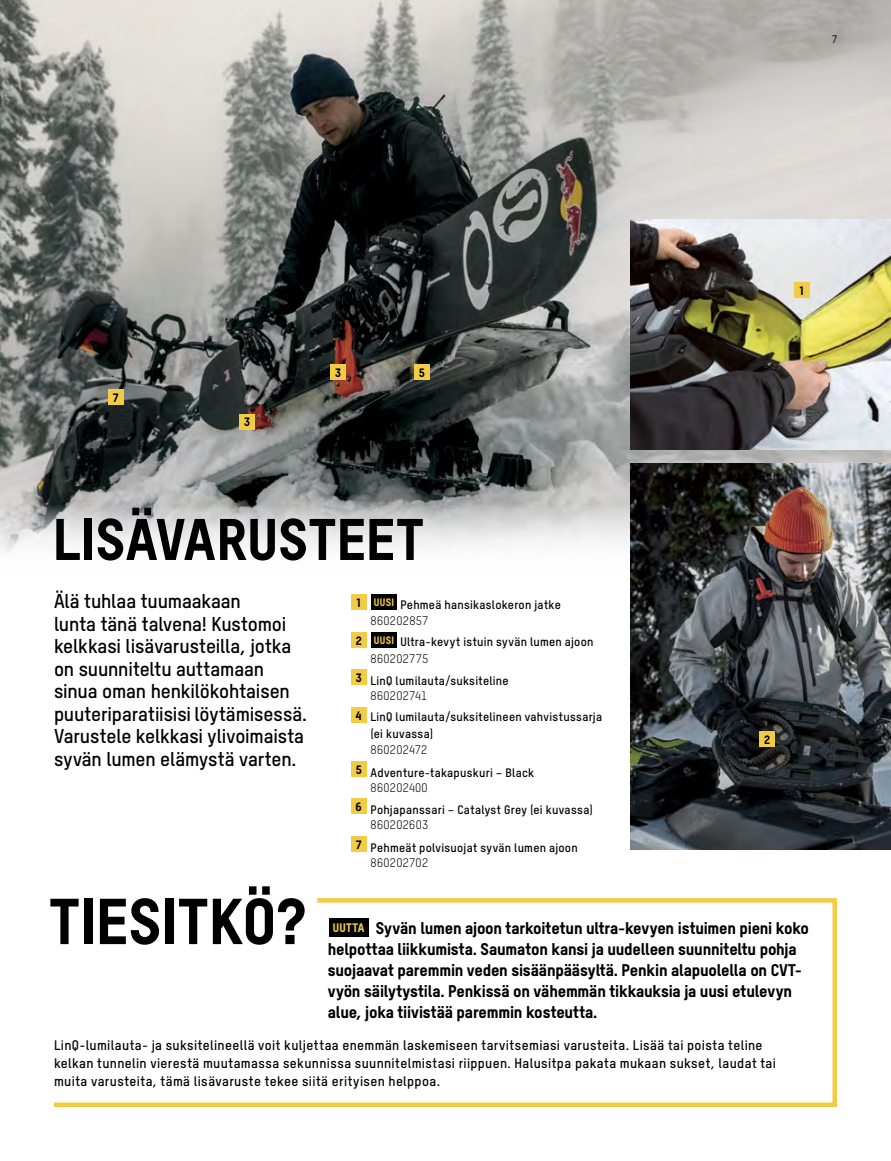
<style>
.page{position:relative;width:891px;height:1161px;background:#fff}
.page>*{position:absolute;margin:0;border:0;box-sizing:border-box;transform-origin:0 0}
.t1{font:63px "T Star Pro Heavy";letter-spacing:.015em;color:#000}
.t2{font:57px "T Star Pro Heavy";letter-spacing:.01em;color:#000}
.t3{font:19.5px/22.5px "T Star Pro Bold";letter-spacing:-.005em;color:#000}
.t4{font:16.5px/21px "T Star Pro Heavy";letter-spacing:-.015em;color:#000}
.t5{font:13.5px/18px "T Star Pro Bold";letter-spacing:.03em;color:#000}
.t6{font:12px/16.5px "T Star Pro Bold";letter-spacing:.02em;color:#000}
.t7{font:12px "T Star Pro Regular";letter-spacing:.03em;color:#000}
.t8{font:11.85px "T Star Pro Heavy";color:#000}
.t9{font:10.5px "T Star Pro Medium";color:#000}
.s1{font-family:"T Star Pro Heavy";font-size:11.85px}
.s2{font-size:12px;color:#f3cc46}
</style>
<div class="page">
<img style="left:0;top:0;width:630px;height:504px">
<img style="left:630px;top:0;width:261px;height:464px">
<svg style="left:0;top:504px;width:630px;height:50px"></svg>
<img style="left:630px;top:464px;width:261px;height:385px">
<img style="left:630px;top:219px;width:261px;height:231px">
<div style="left:760px;top:732px;width:15px;height:15px;background:#f3cc46"></div>
<div style="left:794px;top:283px;width:16px;height:15px;background:#f3cc46"></div>
<div style="left:240px;top:414px;width:15px;height:15px;background:#f3cc46"></div>
<div style="left:331px;top:364px;width:15px;height:16px;background:#f3cc46"></div>
<div style="left:414px;top:364px;width:15px;height:16px;background:#f3cc46"></div>
<div style="left:108px;top:389px;width:15px;height:15px;background:#f3cc46"></div>
<svg style="left:54px;top:898px;width:783px;height:209px"></svg>
<div style="left:329px;top:918px;width:39px;height:18px;background:#000"></div>
<div style="left:351px;top:595px;width:15px;height:15px;background:#f3cc46"></div>
<div style="left:372px;top:595px;width:25px;height:15px;background:#000"></div>
<div style="left:351px;top:632px;width:15px;height:16px;background:#f3cc46"></div>
<div style="left:372px;top:632px;width:25px;height:16px;background:#000"></div>
<div style="left:351px;top:670px;width:15px;height:15px;background:#f3cc46"></div>
<div style="left:351px;top:707px;width:15px;height:16px;background:#f3cc46"></div>
<div style="left:351px;top:761px;width:15px;height:16px;background:#f3cc46"></div>
<div style="left:351px;top:799px;width:15px;height:15px;background:#f3cc46"></div>
<div style="left:351px;top:836px;width:15px;height:16px;background:#f3cc46"></div>
<p class="t9" style="left:832px;top:32px;width:6px">7</p>
<p class="t8" style="left:113px;top:388px;width:7px">7</p>
<p class="t8" style="left:244px;top:413px;width:8px">3</p>
<p class="t8" style="left:335px;top:363px;width:8px">3</p>
<p class="t8" style="left:419px;top:363px;width:8px">5</p>
<h2 class="t2" style="left:53px;top:495px;width:372px">LISÄVARUSTEET</h2>
<p class="t3" style="left:54px;top:588px;width:255px">Älä tuhlaa tuumaakaan<br>lunta tänä talvena! Kustomoi kelkkasi lisävarusteilla, jotka on suunniteltu auttamaan sinua oman henkilökohtaisen puuteriparatiisisi löytämisessä.<br>Varustele kelkkasi ylivoimaista syvän lumen elämystä varten.</p>
<p class="t6" style="left:356px;top:595px;width:206px"><span class="s1">1</span> <sup>UUSI</sup> Pehmeä hansikaslokeron jatke</p>
<p class="t7" style="left:371px;top:612px;width:59px">860202857</p>
<p class="t6" style="left:356px;top:633px;width:239px"><span class="s1">2</span> <sup>UUSI</sup> Ultra-kevyt istuin syvän lumen ajoon</p>
<p class="t7" style="left:371px;top:650px;width:59px">860202775</p>
<p class="t6" style="left:356px;top:672px;width:155px"><sup>3</sup> LinQ lumilauta/suksiteline</p>
<p class="t7" style="left:370px;top:687px;width:58px">860202741</p>
<p class="t6" style="left:370px;top:708px;width:233px;text-indent:-15px"><span class="s1">4</span> LinQ lumilauta/suksitelineen vahvistussarja (ei kuvassa)</p>
<p class="t7" style="left:370px;top:741px;width:58px">860202472</p>
<p class="t6" style="left:356px;top:763px;width:180px"><sup>5</sup> Adventure-takapuskuri – Black</p>
<p class="t7" style="left:370px;top:779px;width:59px">860202400</p>
<p class="t6" style="left:356px;top:801px;width:239px"><sup>6</sup> Pohjapanssari – Catalyst Grey (ei kuvassa)</p>
<p class="t7" style="left:370px;top:816px;width:59px">860202603</p>
<p class="t6" style="left:356px;top:838px;width:223px"><sup>7</sup> Pehmeät polvisuojat syvän lumen ajoon</p>
<p class="t7" style="left:370px;top:854px;width:59px">860202702</p>
<p class="t8" style="left:800px;top:282px;width:6px">1</p>
<p class="t8" style="left:764px;top:731px;width:8px">2</p>
<h1 class="t1" style="left:50px;top:873px;width:257px">TIESITKÖ?</h1>
<p class="t4" style="left:328px;top:916px;width:483px"><span class="s2">UUTTA</span> Syvän lumen ajoon tarkoitetun ultra-kevyen istuimen pieni koko helpottaa liikkumista. Saumaton kansi ja uudelleen suunniteltu pohja suojaavat paremmin veden sisäänpääsyltä. Penkin alapuolella on CVT&shy;vyön säilytystila. Penkissä on vähemmän tikkauksia ja uusi etulevyn alue, joka tiivistää paremmin kosteutta.</p>
<p class="t5" style="left:54px;top:1035px;width:723px">LinQ-lumilauta- ja suksitelineellä voit kuljettaa enemmän laskemiseen tarvitsemiasi varusteita. Lisää tai poista teline kelkan tunnelin vierestä muutamassa sekunnissa suunnitelmistasi riippuen. Halusitpa pakata mukaan sukset, laudat tai muita varusteita, tämä lisävaruste tekee siitä erityisen helppoa.</p>
</div>
